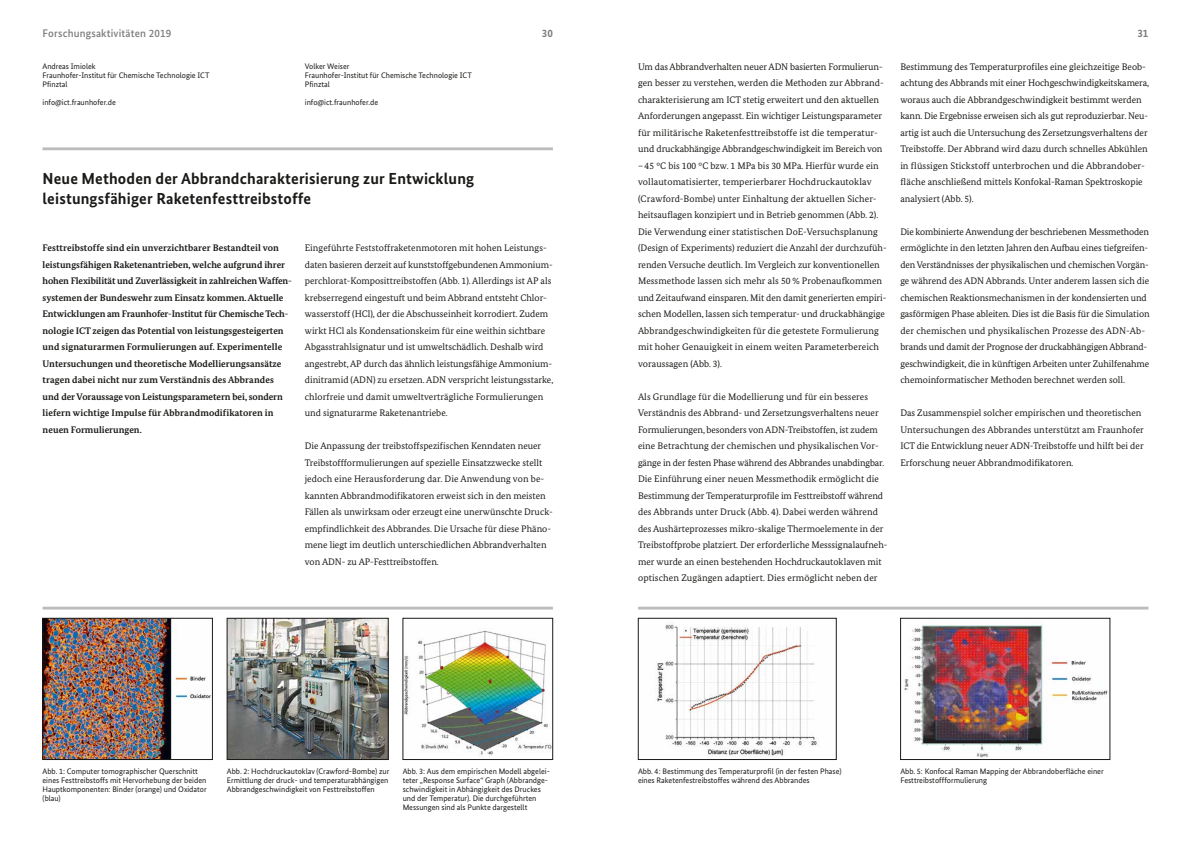
<style>
.page{position:relative;width:1191px;height:842px;background:#fff}
.page>*{position:absolute;margin:0;border:0;box-sizing:border-box;transform-origin:0 0}
._03_Head_Bundessans{font:700 16px/20px "Bundes Sans";letter-spacing:.01em;color:#1a1a18}
._01_Kapitel___Bundes{font:500 11px "Bundes Sans";letter-spacing:.015em;color:#7b7b7a}
._09_Pagina_Bundessan{font:700 11px "Bundes Sans";color:#7b7b7a}
._04_Copy_BundesSerif{font:9.5px/16.5px "Bundes Serif";color:#1a1a18}
._04_Einleitung_Bunde{font:700 9.5px/16.5px "Bundes Serif";color:#1a1a18}
._06_Bildunterschrift{font:8px/9px "Bundes Sans";color:#1a1a18}
._02_Autor_Bundes_nor{font:8px "Bundes Sans";color:#1a1a18}
</style>
<div class="page">
<hr style="left:43px;top:607px;width:510px;height:2px;background:#bbbcbd">
<hr style="left:638px;top:607px;width:510px;height:2px;background:#bbbcbd">
<hr style="left:43px;top:147px;width:510px;height:3px;background:#bbbcbd">
<img style="left:45px;top:620px;width:166px;height:138px">
<div style="left:43px;top:618px;width:170px;height:142px;border:1px solid #1a1a18"></div>
<img style="left:655px;top:624px;width:162px;height:132px">
<div style="left:638px;top:618px;width:198px;height:142px;border:1px solid #1a1a18"></div>
<img style="left:229px;top:620px;width:157px;height:138px">
<div style="left:227px;top:618px;width:161px;height:142px;border:1px solid #1a1a18"></div>
<img style="left:903px;top:625px;width:205px;height:132px">
<div style="left:900px;top:618px;width:210px;height:142px;border:1px solid #1a1a18"></div>
<img style="left:405px;top:630px;width:146px;height:127px">
<div style="left:403px;top:618px;width:150px;height:142px;border:1px solid #1a1a18"></div>
<p class="_01_Kapitel___Bundes" style="left:43px;top:26px;width:130px">Forschungsaktivitäten 2019</p>
<p class="_09_Pagina_Bundessan" style="left:542px;top:26px;width:12px">30</p>
<p class="_09_Pagina_Bundessan" style="left:1137px;top:26px;width:12px">31</p>
<p class="_02_Autor_Bundes_nor" style="left:43px;top:61px;width:55px">Andreas Imiolek</p>
<p class="_02_Autor_Bundes_nor" style="left:43px;top:70px;width:168px">Fraunhofer-Institut für Chemische Technologie ICT</p>
<p class="_02_Autor_Bundes_nor" style="left:43px;top:79px;width:26px">Pfinztal</p>
<p class="_02_Autor_Bundes_nor" style="left:43px;top:97px;width:75px">info@ict.fraunhofer.de</p>
<p class="_02_Autor_Bundes_nor" style="left:305px;top:61px;width:46px">Volker Weiser</p>
<p class="_02_Autor_Bundes_nor" style="left:305px;top:70px;width:168px">Fraunhofer-Institut für Chemische Technologie ICT</p>
<p class="_02_Autor_Bundes_nor" style="left:305px;top:79px;width:26px">Pfinztal</p>
<p class="_02_Autor_Bundes_nor" style="left:305px;top:97px;width:75px">info@ict.fraunhofer.de</p>
<p class="_03_Head_Bundessans" style="left:43px;top:168px;width:433px">Neue Methoden der Abbrandcharakterisierung zur Entwicklung leistungsfähiger Raketenfesttreibstoffe</p>
<p class="_04_Einleitung_Bunde" style="left:43px;top:240px;width:251px">Festtreibstoffe sind ein unverzichtbarer Bestandteil von leistungsfähigen Raketenantrieben, welche aufgrund ihrer hohen Flexibilität und Zuverlässigkeit in zahlreichen Waffen&shy;systemen der Bundeswehr zum Einsatz kommen. Aktuelle Entwicklungen am Fraunhofer-Institut für Chemische Tech&shy;nologie ICT zeigen das Potential von leistungsgesteigerten und signaturarmen Formulierungen auf. Experimentelle Untersuchungen und theoretische Modellierungsansätze tragen dabei nicht nur zum Verständnis des Abbrandes und der Voraussage von Leistungsparametern bei, sondern liefern wichtige Impulse für Abbrandmodifikatoren in neuen Formulierungen.</p>
<p class="_04_Copy_BundesSerif" style="left:305px;top:240px;width:250px">Eingeführte Feststoffraketenmotoren mit hohen Leistungs&shy;daten basieren derzeit auf kunststoffgebundenen Ammonium&shy;perchlorat-Komposittreibstoffen (Abb. 1). Allerdings ist AP als krebserregend eingestuft und beim Abbrand entsteht Chlor&shy;wasserstoff (HCl), der die Abschusseinheit korrodiert. Zudem wirkt HCl als Kondensationskeim für eine weithin sichtbare Abgasstrahlsignatur und ist umweltschädlich. Deshalb wird angestrebt, AP durch das ähnlich leistungsfähige Ammonium&shy;dinitramid (ADN) zu ersetzen. ADN verspricht leistungsstarke, chlorfreie und damit umweltverträgliche Formulierungen und signaturarme Raketenantriebe.</p>
<p class="_04_Copy_BundesSerif" style="left:305px;top:438px;width:249px">Die Anpassung der treibstoffspezifischen Kenndaten neuer Treibstoffformulierungen auf spezielle Einsatzzwecke stellt jedoch eine Herausforderung dar. Die Anwendung von be&shy;kannten Abbrandmodifikatoren erweist sich in den meisten Fällen als unwirksam oder erzeugt eine unerwünschte Druck&shy;empfindlichkeit des Abbrandes. Die Ursache für diese Phäno&shy;mene liegt im deutlich unterschiedlichen Abbrandverhalten von ADN- zu AP-Festtreibstoffen.</p>
<p class="_04_Copy_BundesSerif" style="left:638px;top:58px;width:247px">Um das Abbrandverhalten neuer ADN basierten Formulierun&shy;gen besser zu verstehen, werden die Methoden zur Abbrand&shy;charakterisierung am ICT stetig erweitert und den aktuellen Anforderungen angepasst. Ein wichtiger Leistungsparameter für militärische Raketenfesttreibstoffe ist die temperatur&shy;und druckabhängige Abbrandgeschwindigkeit im Bereich von</p>
<p class="_04_Copy_BundesSerif" style="left:638px;top:157px;width:250px">– 45 °C bis 100 °C bzw. 1 MPa bis 30 MPa. Hierfür wurde ein vollautomatisierter, temperierbarer Hochdruckautoklav (Crawford-Bombe) unter Einhaltung der aktuellen Sicher&shy;heitsauflagen konzipiert und in Betrieb genommen (Abb. 2).<br>Die Verwendung einer statistischen DoE-Versuchsplanung (Design of Experiments) reduziert die Anzahl der durchzufüh&shy;renden Versuche deutlich. Im Vergleich zur konventionellen Messmethode lassen sich mehr als 50 % Probenaufkommen und Zeitaufwand einsparen. Mit den damit generierten empiri&shy;schen Modellen, lassen sich temperatur- und druckabhängige Abbrandgeschwindigkeiten für die getestete Formulierung mit hoher Genauigkeit in einem weiten Parameterbereich voraussagen (Abb. 3).</p>
<p class="_04_Copy_BundesSerif" style="left:638px;top:388px;width:251px">Als Grundlage für die Modellierung und für ein besseres Verständnis des Abbrand- und Zersetzungsverhaltens neuer Formulierungen, besonders von ADN-Treibstoffen, ist zudem eine Betrachtung der chemischen und physikalischen Vor&shy;gänge in der festen Phase während des Abbrandes unabdingbar.<br>Die Einführung einer neuen Messmethodik ermöglicht die Bestimmung der Temperaturprofile im Festtreibstoff während des Abbrands unter Druck (Abb. 4). Dabei werden während des Aushärteprozesses mikro-skalige Thermoelemente in der Treibstoffprobe platziert. Der erforderliche Messsignalaufneh&shy;mer wurde an einen bestehenden Hochdruckautoklaven mit optischen Zugängen adaptiert. Dies ermöglicht neben der</p>
<p class="_04_Copy_BundesSerif" style="left:900px;top:58px;width:250px">Bestimmung des Temperaturprofiles eine gleichzeitige Beob&shy;achtung des Abbrands mit einer Hochgeschwindigkeitskamera, woraus auch die Abbrandgeschwindigkeit bestimmt werden kann. Die Ergebnisse erweisen sich als gut reproduzierbar. Neu&shy;artig ist auch die Untersuchung des Zersetzungsverhaltens der Treibstoffe. Der Abbrand wird dazu durch schnelles Abkühlen in flüssigen Stickstoff unterbrochen und die Abbrandober&shy;fläche anschließend mittels Konfokal-Raman Spektroskopie analysiert (Abb. 5).</p>
<p class="_04_Copy_BundesSerif" style="left:900px;top:223px;width:251px">Die kombinierte Anwendung der beschriebenen Messmethoden ermöglichte in den letzten Jahren den Aufbau eines tiefgreifen&shy;den Verständnisses der physikalischen und chemischen Vorgän&shy;ge während des ADN Abbrands. Unter anderem lassen sich die chemischen Reaktionsmechanismen in der kondensierten und gasförmigen Phase ableiten. Dies ist die Basis für die Simulation der chemischen und physikalischen Prozesse des ADN-Ab&shy;brands und damit der Prognose der druckabhängigen Abbrand&shy;geschwindigkeit, die in künftigen Arbeiten unter Zuhilfenahme chemoinformatischer Methoden berechnet werden soll.</p>
<p class="_04_Copy_BundesSerif" style="left:900px;top:405px;width:245px">Das Zusammenspiel solcher empirischen und theoretischen Untersuchungen des Abbrandes unterstützt am Fraunhofer ICT die Entwicklung neuer ADN-Treibstoffe und hilft bei der Erforschung neuer Abbrandmodifikatoren.</p>
<p class="_06_Bildunterschrift" style="left:43px;top:767px;width:157px">Abb. 1: Computer tomographischer Querschnitt</p>
<p class="_06_Bildunterschrift" style="left:43px;top:776px;width:166px;text-align:justify">eines Festtreibstoffs mit Hervorhebung der beiden Hauptkomponenten: Binder (orange) und Oxidator (blau)</p>
<p class="_06_Bildunterschrift" style="left:227px;top:767px;width:164px">Abb. 2: Hochdruckautoklav (Crawford-Bombe) zur</p>
<p class="_06_Bildunterschrift" style="left:227px;top:776px;width:163px">Ermittlung der druck- und temperaturabhängigen</p>
<p class="_06_Bildunterschrift" style="left:227px;top:785px;width:149px">Abbrandgeschwindigkeit von Festtreibstoffen</p>
<p class="_06_Bildunterschrift" style="left:403px;top:767px;width:149px">Abb. 3: Aus dem empirischen Modell abgelei&shy;teter „Response Surface“ Graph (Abbrandge&shy;schwindigkeit in Abhängigkeit des Druckes</p>
<p class="_06_Bildunterschrift" style="left:403px;top:794px;width:135px">und der Temperatur). Die durchgeführten</p>
<p class="_06_Bildunterschrift" style="left:403px;top:803px;width:126px">Messungen sind als Punkte dargestellt</p>
<p class="_06_Bildunterschrift" style="left:638px;top:767px;width:205px">Abb. 4: Bestimmung des Temperaturprofil (in der festen Phase) eines Raketenfestreibstoffes während des Abbrandes</p>
<p class="_06_Bildunterschrift" style="left:900px;top:767px;width:205px">Abb. 5: Konfocal Raman Mapping der Abbrandoberfläche einer<br>Festtreibstoffformulierung</p>
</div>
